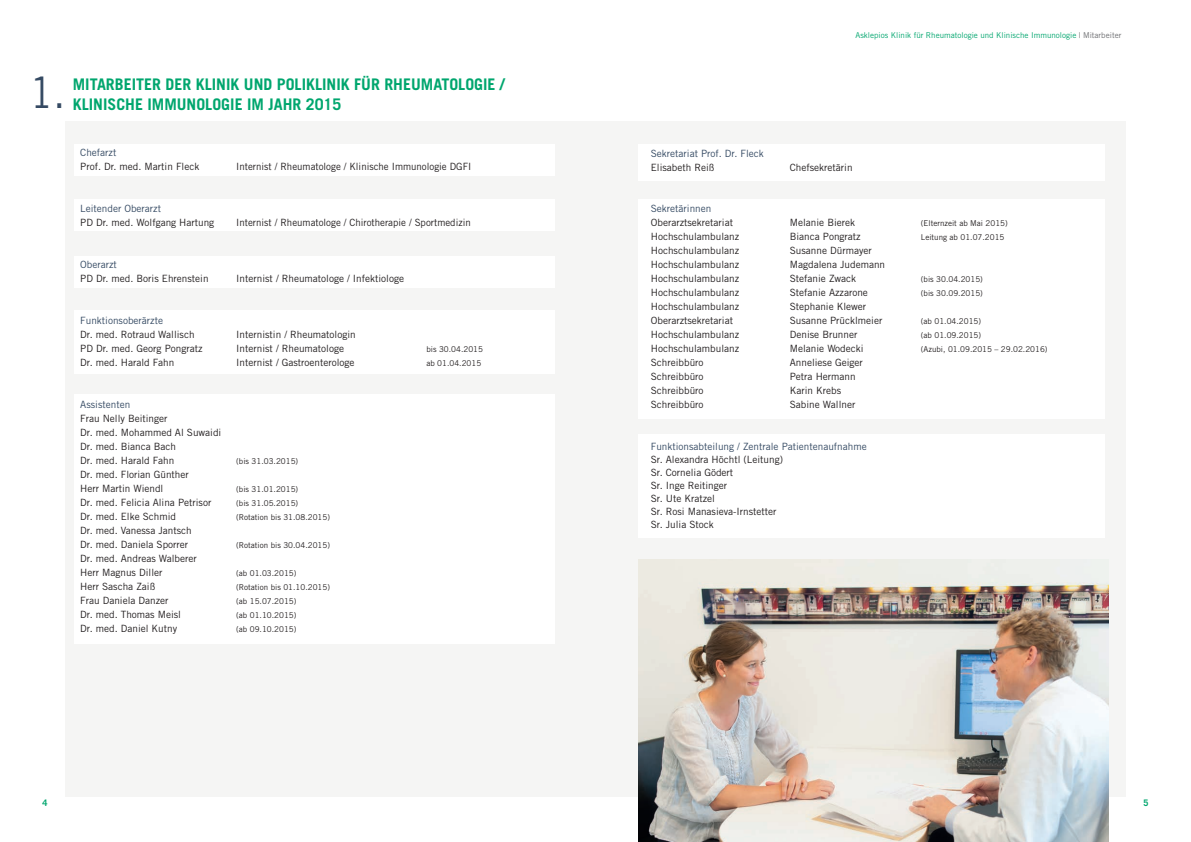
<style>
.page{position:relative;width:1191px;height:842px;background:#fff}
.page>*{position:absolute;margin:0;border:0;box-sizing:border-box;transform-origin:0 0}
.t1{font:43px "Trade Gothic LT Std";color:#354a63;scale:.9 1}
.t2{font:700 16px/20px "Trade Gothic LT Std";color:#00a66e}
.t3{font:10px/14px "Trade Gothic LT Std";color:#231f20}
.t4{font:10px "Trade Gothic LT Std";color:#354a63}
.t5{font:700 9px "Trade Gothic LT Std";color:#00a66e}
.t6{font:8px "Trade Gothic LT Std";color:#231f20}
.t7{font:8px "Trade Gothic LT Std";color:#00a66e}
.s1{color:#6c6d70}
</style>
<div class="page">
<div style="left:65px;top:121px;width:1060px;height:676px;background:#f5f5f4"></div>
<div style="left:638px;top:199px;width:466px;height:220px;background:#fff"></div>
<div style="left:638px;top:435px;width:466px;height:103px;background:#fff"></div>
<div style="left:638px;top:144px;width:466px;height:37px;background:#fff"></div>
<div style="left:74px;top:200px;width:480px;height:31px;background:#fff"></div>
<div style="left:74px;top:256px;width:480px;height:31px;background:#fff"></div>
<div style="left:74px;top:311px;width:480px;height:63px;background:#fff"></div>
<div style="left:74px;top:394px;width:480px;height:249px;background:#fff"></div>
<div style="left:74px;top:145px;width:480px;height:31px;background:#fff"></div>
<img style="left:638px;top:560px;width:470px;height:282px">
<h1 class="t1" style="left:30px;top:67px;width:41px">1.</h1>
<h2 class="t2" style="left:73px;top:74px;width:433px">MITARBEITER DER KLINIK UND POLIKLINIK FÜR RHEUMATOLOGIE /<br>KLINISCHE IMMUNOLOGIE IM JAHR 2015</h2>
<p class="t4" style="left:80px;top:147px;width:38px">Chefarzt</p>
<p class="t3" style="left:80px;top:159px;width:121px">Prof. Dr. med. Martin Fleck</p>
<p class="t3" style="left:236px;top:159px;width:236px">Internist / Rheumatologe / Klinische Immunologie DGFI</p>
<p class="t4" style="left:80px;top:203px;width:82px">Leitender Oberarzt</p>
<p class="t3" style="left:80px;top:215px;width:136px">PD Dr. med. Wolfgang Hartung</p>
<p class="t3" style="left:236px;top:215px;width:236px">Internist / Rheumatologe / Chirotherapie / Sportmedizin</p>
<p class="t4" style="left:80px;top:259px;width:38px">Oberarzt</p>
<p class="t3" style="left:80px;top:271px;width:130px">PD Dr. med. Boris Ehrenstein</p>
<p class="t3" style="left:236px;top:271px;width:169px">Internist / Rheumatologe / Infektiologe</p>
<p class="t4" style="left:80px;top:315px;width:84px">Funktionsoberärzte</p>
<p class="t3" style="left:80px;top:327px;width:116px">Dr. med. Rotraud Wallisch</p>
<p class="t3" style="left:236px;top:327px;width:121px">Internistin / Rheumatologin</p>
<p class="t3" style="left:80px;top:341px;width:124px">PD Dr. med. Georg Pongratz</p>
<p class="t3" style="left:236px;top:341px;width:109px">Internist / Rheumatologe</p>
<p class="t6" style="left:426px;top:344px;width:58px">bis 30.04.2015</p>
<p class="t3" style="left:80px;top:355px;width:96px">Dr. med. Harald Fahn</p>
<p class="t3" style="left:236px;top:355px;width:120px">Internist / Gastroenterologe</p>
<p class="t6" style="left:426px;top:358px;width:56px">ab 01.04.2015</p>
<p class="t4" style="left:80px;top:399px;width:51px">Assistenten</p>
<p class="t3" style="left:80px;top:411px;width:143px">Frau Nelly Beitinger<br>Dr. med. Mohammed Al Suwaidi<br>Dr. med. Bianca Bach<br>Dr. med. Harald Fahn</p>
<p class="t6" style="left:236px;top:456px;width:63px">(bis 31.03.2015)</p>
<p class="t3" style="left:80px;top:467px;width:110px">Dr. med. Florian Günther<br>Herr Martin Wiendl</p>
<p class="t6" style="left:236px;top:484px;width:63px">(bis 31.01.2015)</p>
<p class="t3" style="left:80px;top:495px;width:133px">Dr. med. Felicia Alina Petrisor</p>
<p class="t6" style="left:236px;top:498px;width:63px">(bis 31.05.2015)</p>
<p class="t3" style="left:80px;top:509px;width:97px">Dr. med. Elke Schmid</p>
<p class="t6" style="left:236px;top:512px;width:95px">(Rotation bis 31.08.2015)</p>
<p class="t3" style="left:80px;top:523px;width:113px">Dr. med. Vanessa Jantsch<br>Dr. med. Daniela Sporrer</p>
<p class="t6" style="left:236px;top:540px;width:95px">(Rotation bis 30.04.2015)</p>
<p class="t3" style="left:80px;top:551px;width:118px">Dr. med. Andreas Walberer<br>Herr Magnus Diller</p>
<p class="t6" style="left:236px;top:568px;width:62px">(ab 01.03.2015)</p>
<p class="t3" style="left:80px;top:579px;width:76px">Herr Sascha Zaiß</p>
<p class="t6" style="left:236px;top:582px;width:95px">(Rotation bis 01.10.2015)</p>
<p class="t3" style="left:80px;top:593px;width:90px">Frau Daniela Danzer</p>
<p class="t6" style="left:236px;top:596px;width:62px">(ab 15.07.2015)</p>
<p class="t3" style="left:80px;top:607px;width:102px">Dr. med. Thomas Meisl</p>
<p class="t6" style="left:236px;top:610px;width:62px">(ab 01.10.2015)</p>
<p class="t3" style="left:80px;top:621px;width:98px">Dr. med. Daniel Kutny</p>
<p class="t6" style="left:236px;top:624px;width:62px">(ab 09.10.2015)</p>
<p class="t7" style="left:855px;top:30px;width:267px">Asklepios Klinik für Rheumatologie und Klinische Immunologie <span class="s1">| Mitarbeiter</span></p>
<p class="t4" style="left:651px;top:148px;width:115px">Sekretariat Prof. Dr. Fleck</p>
<p class="t3" style="left:651px;top:161px;width:65px">Elisabeth Reiß</p>
<p class="t3" style="left:790px;top:161px;width:64px">Chefsekretärin</p>
<p class="t4" style="left:651px;top:203px;width:62px">Sekretärinnen</p>
<p class="t3" style="left:651px;top:216px;width:84px">Oberarztsekretariat</p>
<p class="t3" style="left:790px;top:216px;width:67px">Melanie Bierek</p>
<p class="t6" style="left:921px;top:219px;width:88px">(Elternzeit ab Mai 2015)</p>
<p class="t3" style="left:651px;top:230px;width:90px">Hochschulambulanz</p>
<p class="t3" style="left:790px;top:230px;width:72px">Bianca Pongratz</p>
<p class="t6" style="left:921px;top:233px;width:85px">Leitung ab 01.07.2015</p>
<p class="t3" style="left:651px;top:244px;width:90px">Hochschulambulanz</p>
<p class="t3" style="left:790px;top:244px;width:83px">Susanne Dürmayer</p>
<p class="t3" style="left:651px;top:258px;width:90px">Hochschulambulanz</p>
<p class="t3" style="left:790px;top:258px;width:97px">Magdalena Judemann</p>
<p class="t3" style="left:651px;top:272px;width:90px">Hochschulambulanz</p>
<p class="t3" style="left:790px;top:272px;width:68px">Stefanie Zwack</p>
<p class="t6" style="left:921px;top:275px;width:63px">(bis 30.04.2015)</p>
<p class="t3" style="left:651px;top:286px;width:90px">Hochschulambulanz</p>
<p class="t3" style="left:790px;top:286px;width:80px">Stefanie Azzarone</p>
<p class="t6" style="left:921px;top:289px;width:63px">(bis 30.09.2015)</p>
<p class="t3" style="left:651px;top:300px;width:90px">Hochschulambulanz</p>
<p class="t3" style="left:790px;top:300px;width:78px">Stephanie Klewer</p>
<p class="t3" style="left:651px;top:314px;width:84px">Oberarztsekretariat</p>
<p class="t3" style="left:790px;top:314px;width:94px">Susanne Prücklmeier</p>
<p class="t6" style="left:921px;top:317px;width:62px">(ab 01.04.2015)</p>
<p class="t3" style="left:651px;top:328px;width:90px">Hochschulambulanz</p>
<p class="t3" style="left:790px;top:328px;width:69px">Denise Brunner</p>
<p class="t6" style="left:921px;top:331px;width:62px">(ab 01.09.2015)</p>
<p class="t3" style="left:651px;top:342px;width:90px">Hochschulambulanz</p>
<p class="t3" style="left:790px;top:342px;width:75px">Melanie Wodecki</p>
<p class="t6" style="left:921px;top:345px;width:128px">(Azubi, 01.09.2015 – 29.02.2016)</p>
<p class="t3" style="left:651px;top:356px;width:54px">Schreibbüro</p>
<p class="t3" style="left:790px;top:356px;width:75px">Anneliese Geiger</p>
<p class="t3" style="left:651px;top:370px;width:54px">Schreibbüro</p>
<p class="t3" style="left:790px;top:370px;width:67px">Petra Hermann</p>
<p class="t3" style="left:651px;top:384px;width:54px">Schreibbüro</p>
<p class="t3" style="left:790px;top:384px;width:53px">Karin Krebs</p>
<p class="t3" style="left:651px;top:398px;width:54px">Schreibbüro</p>
<p class="t3" style="left:790px;top:398px;width:67px">Sabine Wallner</p>
<p class="t4" style="left:651px;top:441px;width:217px">Funktionsabteilung / Zentrale Patientenaufnahme</p>
<p class="t3" style="left:651px;top:453px;width:134px;line-height:13px">Sr. Alexandra Höchtl (Leitung)<br>Sr. Cornelia Gödert<br>Sr. Inge Reitinger<br>Sr. Ute Kratzel<br>Sr. Rosi Manasieva-Irnstetter<br>Sr. Julia Stock</p>
<p class="t5" style="left:43px;top:797px;width:7px">4</p>
<p class="t5" style="left:1143px;top:797px;width:7px">5</p>
</div>
